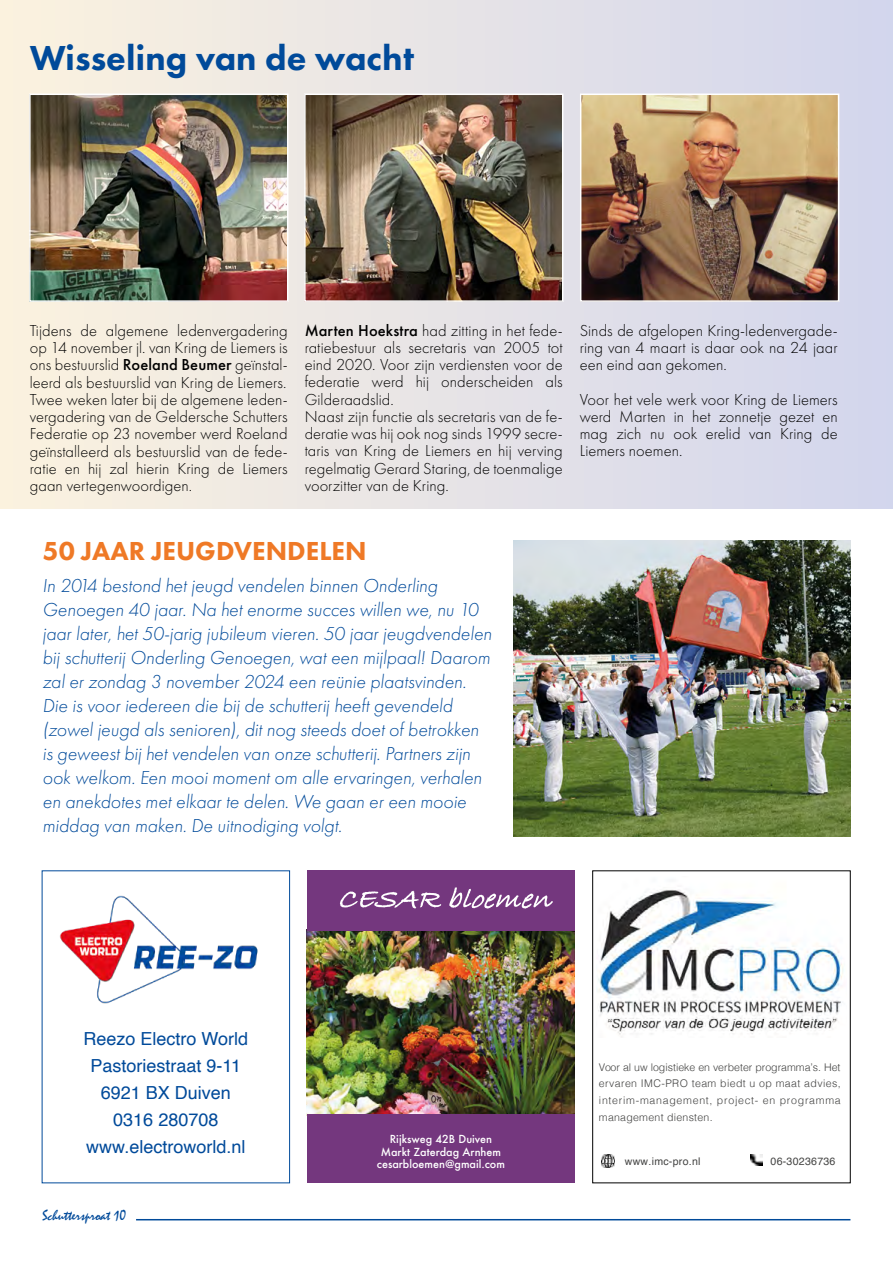
<style>
.page{position:relative;width:893px;height:1263px;background:#fff}
.page>*{position:absolute;margin:0;border:0;box-sizing:border-box;transform-origin:0 0}
.t1{font:800 36px "Futura PT";color:#004a9a}
.t2{font:800 27px "Futura PT";color:#ef7926}
.t3{font:italic 300 19.5px/24px "Futura PT";color:#004a9a}
.t4{font:18px/27px "Helvetica";color:#004a9a;text-align:center}
.t5{font:300 16.5px/17.2px "Futura PT";color:#000;text-align:justify}
.t6{font:15px "Mistral";color:#004a9a}
.t7{font:500 10.8px/12.1px "Futura";color:#fff;text-align:center}
.t8{font:300 10.65px/17px "Helvetica";letter-spacing:.07em;color:#434342;text-align:justify}
.t9{font:10.65px "Helvetica";letter-spacing:.025em;color:#434342}
.s1{font-weight:500}
</style>
<div class="page">
<hr style="left:136px;top:1219px;width:714px;height:1px;background:#004a9a">
<div style="left:0;top:0;width:893px;height:508px;background:linear-gradient(to right,#fbf2df,#d2d6ed)"></div>
<img style="left:583px;top:97px;width:253px;height:202px">
<div style="left:580px;top:94px;width:259px;height:208px;border:2px solid #fff"></div>
<img style="left:307px;top:97px;width:253px;height:202px">
<div style="left:304px;top:94px;width:259px;height:208px;border:2px solid #fff"></div>
<img style="left:32px;top:97px;width:253px;height:202px">
<div style="left:29px;top:94px;width:259px;height:208px;border:2px solid #fff"></div>
<img style="left:60px;top:895px;width:198px;height:108px">
<img style="left:307px;top:931px;width:268px;height:184px">
<div style="left:307px;top:1115px;width:268px;height:68px;background:#74377e"></div>
<div style="left:307px;top:871px;width:268px;height:60px;background:#74377e"></div>
<svg style="left:340px;top:887px;width:213px;height:22px"></svg>
<svg style="left:601px;top:1154px;width:13px;height:13px"></svg>
<svg style="left:751px;top:1154px;width:11px;height:12px"></svg>
<img style="left:596px;top:890px;width:248px;height:147px">
<img style="left:513px;top:540px;width:337px;height:296px">
<h1 class="t1" style="left:30px;top:35px;width:386px">Wisseling van de wacht</h1>
<p class="t5" style="left:30px;top:322px;width:260px">Tijdens de algemene ledenvergadering op 14 november jl. van Kring de Liemers is ons bestuurslid <span class="s1">Roeland Beumer</span> geïnstal&shy;leerd als bestuurslid van Kring de Liemers.<br>Twee weken later bij de algemene leden&shy;vergadering van de Geldersche Schutters Federatie op 23 november werd Roeland geïnstalleerd als bestuurslid van de fede&shy;ratie en hij zal hierin Kring de Liemers gaan vertegenwoordigen.</p>
<p class="t5" style="left:305px;top:322px;width:259px;text-align:left"><span class="s1">Marten Hoekstra</span> had zitting in het fede&shy;ratiebestuur als secretaris van 2005 tot eind 2020. Voor zijn verdiensten voor de federatie werd hij onderscheiden als Gilderaadslid.<br>Naast zijn functie als secretaris van de fe&shy;deratie was hij ook nog sinds 1999 secre&shy;taris van Kring de Liemers en hij verving regelmatig Gerard Staring, de toenmalige voorzitter van de Kring.</p>
<p class="t5" style="left:580px;top:322px;width:259px">Sinds de afgelopen Kring-ledenvergade&shy;ring van 4 maart is daar ook na 24 jaar een eind aan gekomen.</p>
<p class="t5" style="left:580px;top:391px;width:259px">Voor het vele werk voor Kring de Liemers werd Marten in het zonnetje gezet en mag zich nu ook erelid van Kring de Liemers noemen.</p>
<h2 class="t2" style="left:43px;top:534px;width:325px">50 JAAR JEUGDVENDELEN</h2>
<p class="t3" style="left:43px;top:574px;width:451px">In 2014 bestond het jeugd vendelen binnen Onderling Genoegen 40 jaar. Na het enorme succes willen we, nu 10 jaar later, het 50-jarig jubileum vieren. 50 jaar jeugdvendelen bij schutterij Onderling Genoegen, wat een mijlpaal! Daarom zal er zondag 3 november 2024 een reünie plaatsvinden.<br>Die is voor iedereen die bij de schutterij heeft gevendeld (zowel jeugd als senioren), dit nog steeds doet of betrokken is geweest bij het vendelen van onze schutterij. Partners zijn ook welkom. Een mooi moment om alle ervaringen, verhalen en anekdotes met elkaar te delen. We gaan er een mooie middag van maken. De uitnodiging volgt.</p>
<p class="t4" style="left:83px;top:1025px;width:166px">Reezo Electro World<br>Pastoriestraat 9-11<br>6921 BX Duiven<br>0316 280708 www.electroworld.nl</p>
<p class="t6" style="left:43px;top:1207px;width:85px">Schuttersproat 10</p>
<p class="t7" style="left:377px;top:1133px;width:129px">Rijksweg 42B Duiven<br>Markt Zaterdag Arnhem cesarbloemen@gmail.com</p>
<p class="t8" style="left:599px;top:1057px;width:243px">Voor al uw logistieke en verbeter programma’s. Het ervaren IMC-PRO team biedt u op maat advies, interim-management, project- en programma management diensten.</p>
<p class="t9" style="left:625px;top:1153px;width:77px">www.imc-pro.nl</p>
<p class="t9" style="left:771px;top:1153px;width:66px">06-30236736</p>
</div>
